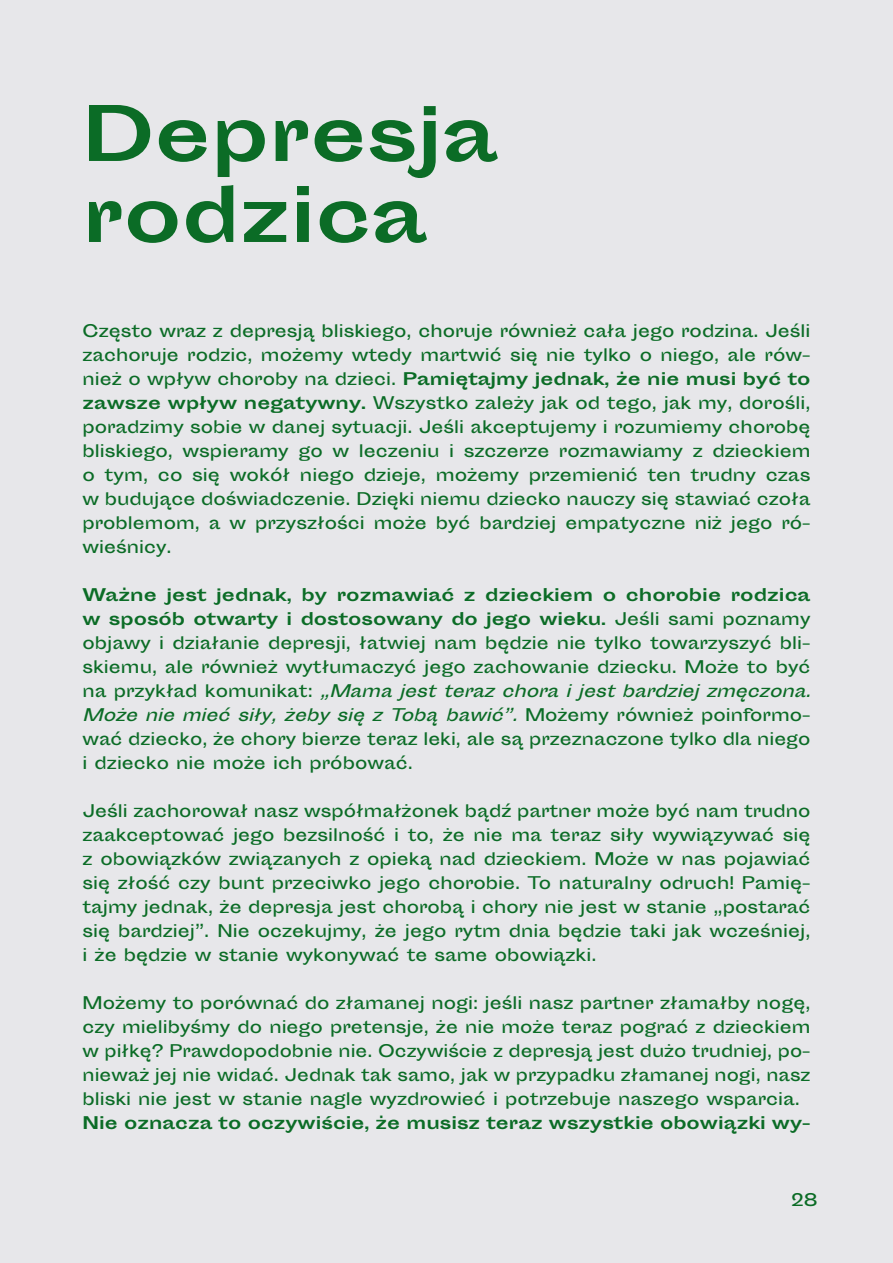
<style>
.page{position:relative;width:893px;height:1263px;background:#e7e7ea}
.page>*{position:absolute;margin:0;border:0;box-sizing:border-box;transform-origin:0 0}
.Tytuły{font:700 72px "Sporting Grotesque";color:#0b6c26}
.t1{font:16.5px/24px "Sporting Grotesque";color:#0b6c26;text-align:justify}
.t2{font:700 16.5px "Sporting Grotesque";color:#0b6c26}
.s1{font-weight:700}
.s2{font-style:italic}
</style>
<div class="page">
<p class="Tytuły" style="left:82px;top:94px;width:417px">Depresja</p>
<p class="Tytuły" style="left:82px;top:175px;width:346px">rodzica</p>
<p class="t1" style="left:82px;top:319px;width:729px">Często wraz z depresją bliskiego, choruje również cała jego rodzina. Jeśli zachoruje rodzic, możemy wtedy martwić się nie tylko o niego, ale rów&shy;nież o wpływ choroby na dzieci. <span class="s1">Pamiętajmy jednak, że nie musi być to zawsze wpływ negatywny.</span> Wszystko zależy jak od tego, jak my, dorośli, poradzimy sobie w danej sytuacji. Jeśli akceptujemy i rozumiemy chorobę bliskiego, wspieramy go w leczeniu i szczerze rozmawiamy z dzieckiem o tym, co się wokół niego dzieje, możemy przemienić ten trudny czas w budujące doświadczenie. Dzięki niemu dziecko nauczy się stawiać czoła problemom, a w przyszłości może być bardziej empatyczne niż jego ró&shy;wieśnicy.</p>
<p class="t1" style="left:82px;top:583px;width:736px;text-align:left"><span class="s1">Ważne jest jednak, by rozmawiać z dzieckiem o chorobie rodzica w sposób otwarty i dostosowany do jego wieku.</span> Jeśli sami poznamy objawy i działanie depresji, łatwiej nam będzie nie tylko towarzyszyć bli&shy;skiemu, ale również wytłumaczyć jego zachowanie dziecku. Może to być n a p r z y k ł a d k o m u n i k at : <span class="s2">„Mamajestterazchorai jestbardziej zmęczona.<br>Może nie mieć siły, żeby się z Tobą bawić”.</span> M o ż e m y r ó w n i e ż p o i n fo r m o - wać dziecko, że chory bierze teraz leki, ale są przeznaczone tylko dla niego i dziecko nie może ich próbować.</p>
<p class="t1" style="left:82px;top:799px;width:729px">Jeśli zachorował nasz współmałżonek bądź partner może być nam trudno zaakceptować jego bezsilność i to, że nie ma teraz siły wywiązywać się z obowiązków związanych z opieką nad dzieckiem. Może w nas pojawiać się złość czy bunt przeciwko jego chorobie. To naturalny odruch! Pamię&shy;tajmy jednak, że depresja jest chorobą i chory nie jest w stanie „postarać się bardziej”. Nie oczekujmy, że jego rytm dnia będzie taki jak wcześniej, i że będzie w stanie wykonywać te same obowiązki.</p>
<p class="t1" style="left:82px;top:991px;width:729px">Możemy to porównać do złamanej nogi: jeśli nasz partner złamałby nogę, czy mielibyśmy do niego pretensje, że nie może teraz pograć z dzieckiem w piłkę? Prawdopodobnie nie. Oczywiście z depresją jest dużo trudniej, po&shy;nieważ jej nie widać. Jednak tak samo, jak w przypadku złamanej nogi, nasz bliski nie jest w stanie nagle wyzdrowieć i potrzebuje naszego wsparcia.</p>
<p class="t2" style="left:82px;top:1113px;width:729px">Nie oznacza to oczywiście, że musisz teraz wszystkie obowiązki wy-</p>
<p class="t1" style="left:791px;top:1188px;width:28px">28</p>
</div>
